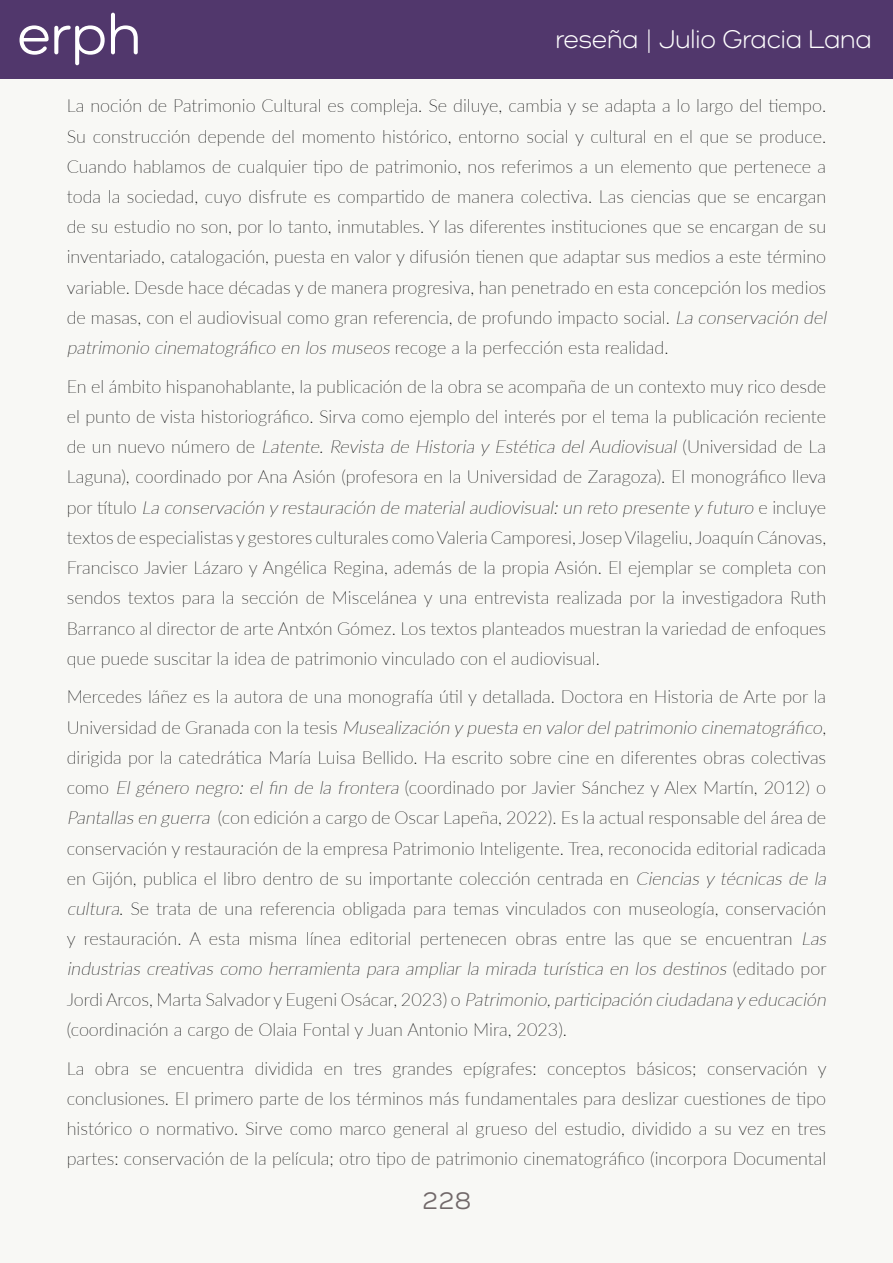
<style>
.page{position:relative;width:893px;height:1263px;background:#f8f8f5}
.page>*{position:absolute;margin:0;border:0;box-sizing:border-box;transform-origin:0 0}
.t1{font:500 58.5px "Como";color:#fff}
.t2{font:26.4px "Como";color:#fff}
.t3{font:500 25.5px "Como";color:#716869}
.t4{font:100 18px/30.2px "Lato";color:#000}
.s1{font-style:italic}
</style>
<div class="page">
<div style="left:0;top:0;width:893px;height:79px;background:#51376c"></div>
<h1 class="t1" style="left:17px;top:-1px;width:125px">erph</h1>
<p class="t4" style="left:67px;top:90px;width:765px">La noción de Patrimonio Cultural es compleja. Se diluye, cambia y se adapta a lo largo del tiempo.<br>Su construcción depende del momento histórico, entorno social y cultural en el que se produce.<br>Cuando hablamos de cualquier tipo de patrimonio, nos referimos a un elemento que pertenece a toda la sociedad, cuyo disfrute es compartido de manera colectiva. Las ciencias que se encargan de su estudio no son, por lo tanto, inmutables. Y las diferentes instituciones que se encargan de su inventariado, catalogación, puesta en valor y difusión tienen que adaptar sus medios a este término variable. Desde hace décadas y de manera progresiva, han penetrado en esta concepción los medios de masas, con el audiovisual como gran referencia, de profundo impacto social. <span class="s1">La conservación del patrimonio cinematográfico en losmuseos</span> re c o g e a l a p e rfe c c i ó n e s ta re a l i d a d .</p>
<p class="t4" style="left:67px;top:371px;width:761px;text-align:justify">En el ámbito hispanohablante, la publicación de la obra se acompaña de un contexto muy rico desde el punto de vista historiográfico. Sirva como ejemplo del interés por el tema la publicación reciente d e u n n u evo n ú m e ro d e <span class="s1">Latente. Revista de Historia y Estética del Audiovisual</span> ( U n i ve rs i d a d d e La Laguna), coordinado por Ana Asión (profesora en la Universidad de Zaragoza). El monográfico lleva p o r tít u l o <span class="s1">La conservación y restauración de materialaudiovisual:un reto presente y futuro</span> e i n c l u y e textos de especialistas y gestores culturales como Valeria Camporesi, Josep Vilageliu, Joaquín Cánovas, Francisco Javier Lázaro y Angélica Regina, además de la propia Asión. El ejemplar se completa con sendos textos para la sección de Miscelánea y una entrevista realizada por la investigadora Ruth Barranco al director de arte Antxón Gómez. Los textos planteados muestran la variedad de enfoques que puede suscitar la idea de patrimonio vinculado con el audiovisual.</p>
<p class="t4" style="left:67px;top:681px;width:765px">Mercedes Iáñez es la autora de una monografía útil y detallada. Doctora en Historia de Arte por la U n i ve rs i d a d d e G ra n a d a c o n l a te s i s <span class="s1">Musealización y puesta en valordelpatrimonio cinematográfico</span>, dirigida por la catedrática María Luisa Bellido. Ha escrito sobre cine en diferentes obras colectivas como <span class="s1">El género negro: el fin de la frontera</span> (coordinado por Javier Sánchez y Alex Martín, 2012) o <span class="s1">Pantallasen guerra</span> (con edición a cargo de Oscar Lapeña, 2022). Es la actual responsable del área de conservación y restauración de la empresa Patrimonio Inteligente. Trea, reconocida editorial radicada en Gijón, publica el libro dentro de su importante colección centrada en <span class="s1">Ciencias y técnicas de la cultura</span>. Se trata de una referencia obligada para temas vinculados con museología, conservación y restauración. A esta misma línea editorial pertenecen obras entre las que se encuentran <span class="s1">Las industrias creativas como herramienta para ampliar la mirada turística en los destinos</span> ( e d i t a d o p o r J o rd i A rc o s , M a rta S a l va d o r y E u ge n i O s á c a r, 2 0 2 3 ) o <span class="s1">Patrimonio,participación ciudadana y educación </span>(coordinación a cargo de Olaia Fontal y Juan Antonio Mira, 2023).</p>
<p class="t4" style="left:67px;top:1052px;width:761px;text-align:justify">La obra se encuentra dividida en tres grandes epígrafes: conceptos básicos; conservación y conclusiones. El primero parte de los términos más fundamentales para deslizar cuestiones de tipo histórico o normativo. Sirve como marco general al grueso del estudio, dividido a su vez en tres partes: conservación de la película; otro tipo de patrimonio cinematográfico (incorpora Documental</p>
<h2 class="t2" style="left:555px;top:24px;width:318px">reseña | Julio Gracia Lana</h2>
<h3 class="t3" style="left:422px;top:1185px;width:51px">228</h3>
</div>
